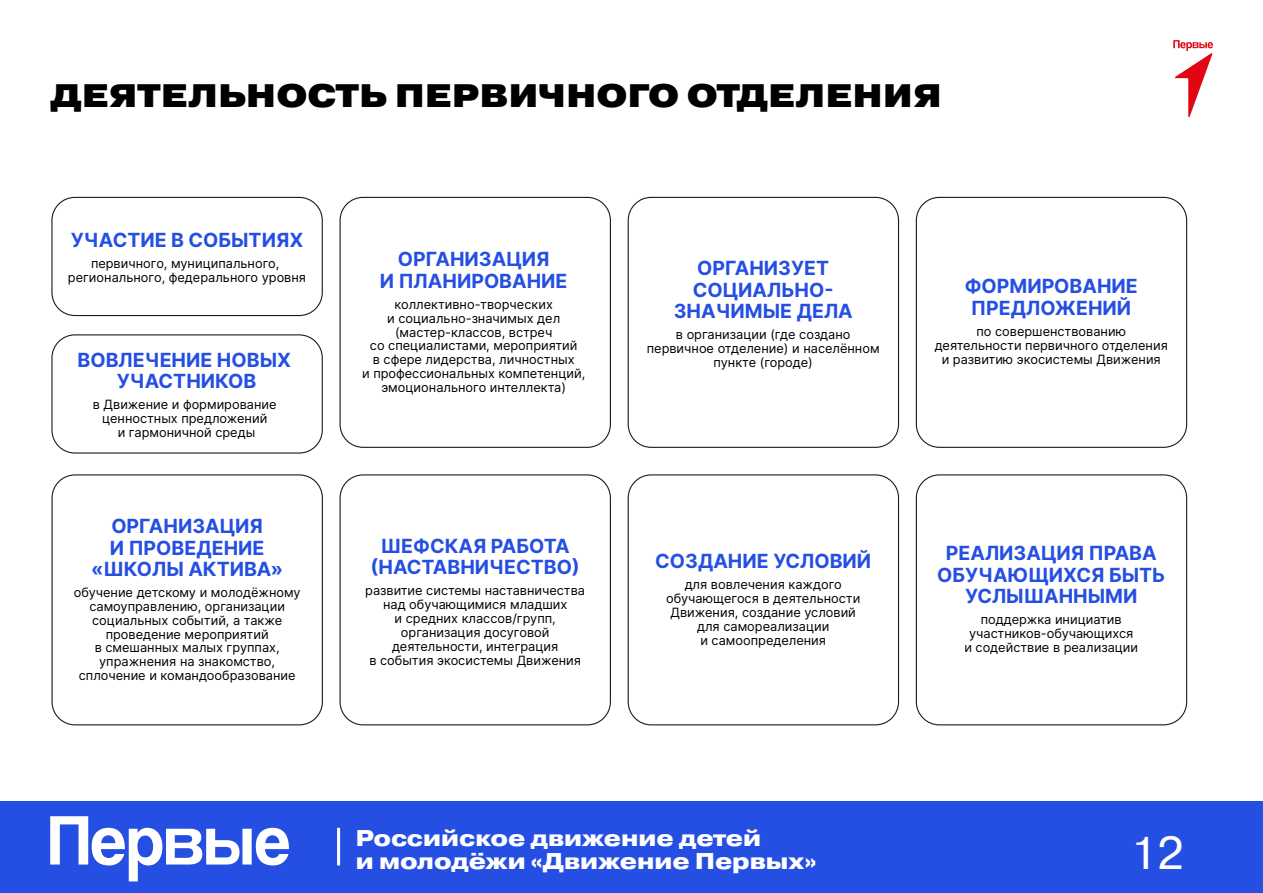
<style>
.page{position:relative;width:1263px;height:893px;background:#fff}
.page>*{position:absolute;margin:0;border:0;box-sizing:border-box;transform-origin:0 0}
.t1{font:45.9px "Pragmatica";color:#fff}
.t2{font:900 32.55px "Pragmatica Extended";color:#000}
.t3{font:800 22.8px/22.8px "Pragmatica Extended";color:#fff}
.t4{font:700 19.5px/21.1px "Inter";color:#254fe2;text-align:center}
.t5{font:12.75px/13.8px "Inter";color:#000;text-align:center}
</style>
<div class="page">
<div style="left:51px;top:197px;width:272px;height:119px;border:1px solid #1d1d1b;border-radius:23px"></div>
<div style="left:51px;top:334px;width:272px;height:120px;border:1px solid #1d1d1b;border-radius:23px"></div>
<div style="left:339px;top:197px;width:272px;height:251px;border:1px solid #1d1d1b;border-radius:23px"></div>
<div style="left:628px;top:197px;width:271px;height:251px;border:1px solid #1d1d1b;border-radius:23px"></div>
<div style="left:916px;top:197px;width:271px;height:251px;border:1px solid #1d1d1b;border-radius:23px"></div>
<div style="left:339px;top:474px;width:272px;height:251px;border:1px solid #1d1d1b;border-radius:23px"></div>
<div style="left:51px;top:474px;width:272px;height:251px;border:1px solid #1d1d1b;border-radius:23px"></div>
<div style="left:628px;top:474px;width:271px;height:251px;border:1px solid #1d1d1b;border-radius:23px"></div>
<div style="left:916px;top:474px;width:271px;height:251px;border:1px solid #1d1d1b;border-radius:23px"></div>
<svg style="left:1173px;top:40px;width:40px;height:77px"></svg>
<div style="left:0;top:801px;width:1263px;height:92px;background:#254fe2"></div>
<svg style="left:50px;top:816px;width:239px;height:65px"></svg>
<hr style="left:337px;top:828px;width:3px;height:37px;background:#fff">
<h2 class="t2" style="left:51px;top:74px;width:892px">ДЕЯТЕЛЬНОСТЬ ПЕРВИЧНОГО ОТДЕЛЕНИЯ</h2>
<h3 class="t4" style="left:71px;top:229px;width:234px">УЧАСТИЕ В СОБЫТИЯХ</h3>
<p class="t5" style="left:68px;top:257px;width:240px">первичного, муниципального, регионального, федерального уровня</p>
<h3 class="t4" style="left:78px;top:348px;width:215px">ВОВЛЕЧЕНИЕ НОВЫХ<br>УЧАСТНИКОВ</h3>
<p class="t5" style="left:93px;top:397px;width:185px">в Движение и формирование ценностных предложений<br>и гармоничной среды</p>
<h3 class="t4" style="left:91px;top:515px;width:193px">ОРГАНИЗАЦИЯ<br>И ПРОВЕДЕНИЕ «ШКОЛЫ АКТИВА»</h3>
<p class="t5" style="left:74px;top:585px;width:228px">обучение детскому и молодёжному самоуправлению, организации социальных событий, а также проведение мероприятий<br>в смешанных малых группах, упражнения на знакомство, сплочение и командообразование</p>
<h3 class="t4" style="left:380px;top:248px;width:189px">ОРГАНИЗАЦИЯ<br>И ПЛАНИРОВАНИЕ</h3>
<p class="t5" style="left:362px;top:297px;width:225px">коллективно-творческих<br>и социально-значимых дел (мастер-классов, встреч<br>со специалистами, мероприятий<br>в сфере лидерства, личностных<br>и профессиональных компетенций, эмоционального интеллекта)</p>
<h3 class="t4" style="left:370px;top:534px;width:211px">ШЕФСКАЯ РАБОТА (НАСТАВНИЧЕСТВО)</h3>
<p class="t5" style="left:365px;top:584px;width:221px">развитие системы наставничества над обучающимися младших<br>и средних классов/групп, организация досуговой деятельности, интеграция<br>в события экосистемы Движения</p>
<h3 class="t4" style="left:674px;top:257px;width:181px">ОРГАНИЗУЕТ<br>СОЦИАЛЬНО-<br>ЗНАЧИМЫЕ ДЕЛА</h3>
<p class="t5" style="left:647px;top:327px;width:234px">в организации (где создано первичное отделение) и населённом пункте (городе)</p>
<h3 class="t4" style="left:965px;top:275px;width:175px">ФОРМИРОВАНИЕ<br>ПРЕДЛОЖЕНИЙ</h3>
<p class="t5" style="left:935px;top:324px;width:235px">по совершенствованию деятельности первичного отделения и развитию экосистемы Движения</p>
<h3 class="t4" style="left:655px;top:549px;width:217px">СОЗДАНИЕ УСЛОВИЙ</h3>
<p class="t5" style="left:666px;top:577px;width:196px">для вовлечения каждого обучающегося в деятельности<br>Движения, создание условий для самореализации<br>и самоопределения</p>
<h3 class="t4" style="left:937px;top:542px;width:230px">РЕАЛИЗАЦИЯ ПРАВА<br>ОБУЧАЮЩИХСЯ БЫТЬ<br>УСЛЫШАННЫМИ</h3>
<p class="t5" style="left:964px;top:612px;width:175px">поддержка инициатив участников-обучающихся и содействие в реализации</p>
<h3 class="t3" style="left:356px;top:827px;width:462px">Российское движение детей<br>и молодёжи «Движение Первых»</h3>
<h1 class="t1" style="left:1130px;top:825px;width:55px">12</h1>
</div>
